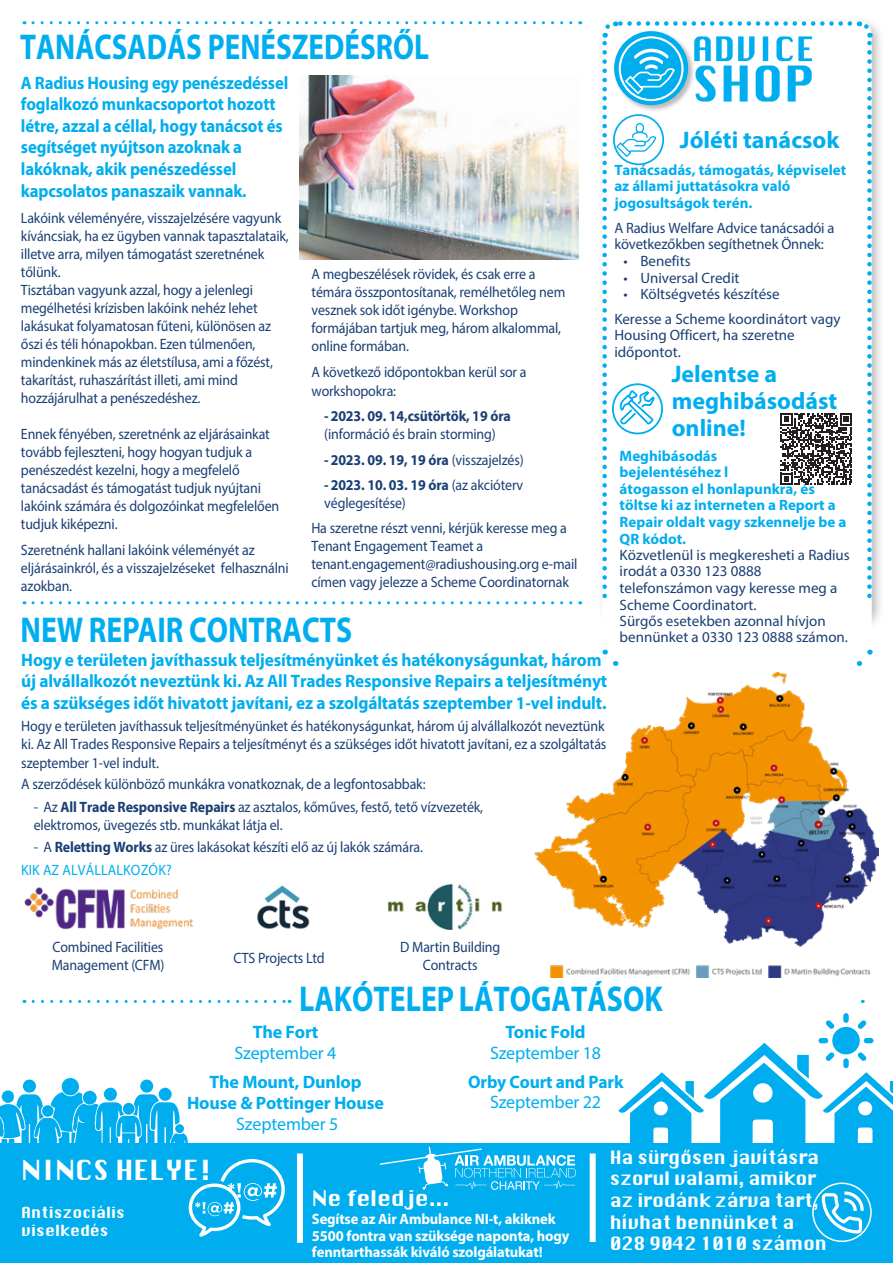
<style>
.page{position:relative;width:893px;height:1263px;background:#fff}
.page>*{position:absolute;margin:0;border:0;box-sizing:border-box;transform-origin:0 0}
.t1{font:700 36px "Myriad Pro";color:#00aeef;scale:.83 1}
.t2{font:700 36px "Myriad Pro";color:#00aeef;scale:.81 1}
.t3{font:27px "Krungthep";color:#fff}
.t4{font:700 24px/27px "Myriad Pro";color:#00aeef}
.t5{font:21px "Krungthep";letter-spacing:-.01em;color:#fff}
.t6{font:700 18px/21.5px "Myriad Pro";letter-spacing:-.01em;color:#00aeef;scale:.96 1}
.t7{font:700 18px/21.8px "Myriad Pro";letter-spacing:-.01em;color:#00aeef;scale:.93 1}
.t8{font:18px/21.6px "Krungthep";letter-spacing:-.015em;color:#fff}
.t9{font:700 18px/21px "Myriad Pro";letter-spacing:-.01em;color:#00aeef;text-align:center}
.t10{font:18px/20.9px "Myriad Pro";letter-spacing:-.01em;color:#00aeef;text-align:center}
.t11{font:15px/18px "Myriad Pro";letter-spacing:-.01em;color:#1a3f74;scale:.93 1}
.t12{font:15px/16.5px "Myriad Pro";letter-spacing:-.01em;color:#1a3f74}
.t13{font:700 15px/16.6px "Myriad Pro";color:#00aeef}
.t14{font:700 15px/16.5px "Myriad Pro";letter-spacing:-.01em;color:#fff}
.t15{font:700 15px/18px "Myriad Pro";letter-spacing:-.01em;color:#1a3f74;scale:.93 1}
.t16{font:15px/18px "Krungthep";color:#fff}
.t17{font:15px "Myriad Pro";letter-spacing:.01em;color:#00aeef;scale:.93 1}
.s1{font-weight:400}
.s2{font-weight:700}
</style>
<div class="page">
<div style="left:62px;top:1078px;width:17px;height:17px;background:#00aeef;border-radius:50%"></div>
<svg style="left:158px;top:1087px;width:14px;height:14px"></svg>
<div style="left:23px;top:1079px;width:13px;height:14px;background:#00aeef;border-radius:50%"></div>
<div style="left:140px;top:1079px;width:13px;height:14px;background:#00aeef;border-radius:50%"></div>
<svg style="left:104px;top:1087px;width:13px;height:14px"></svg>
<svg style="left:0;top:1090px;width:189px;height:54px"></svg>
<div style="left:123px;top:1103px;width:12px;height:12px;background:#00aeef;border-radius:50%"></div>
<div style="left:42px;top:1105px;width:12px;height:12px;background:#00aeef;border-radius:50%"></div>
<div style="left:175px;top:1124px;width:9px;height:9px;background:#00aeef;border-radius:50%"></div>
<div style="left:832px;top:1027px;width:28px;height:27px;background:#00aeef;border-radius:50%"></div>
<svg style="left:826px;top:1020px;width:8px;height:9px"></svg>
<svg style="left:857px;top:1020px;width:9px;height:9px"></svg>
<svg style="left:843px;top:1013px;width:6px;height:10px"></svg>
<svg style="left:618px;top:1038px;width:275px;height:106px"></svg>
<div style="left:0;top:1144px;width:893px;height:119px;background:#00aeef"></div>
<div style="left:297px;top:1153px;width:6px;height:90px;background:#fff"></div>
<div style="left:590px;top:1153px;width:6px;height:89px;background:#fff"></div>
<svg style="left:821px;top:1191px;width:43px;height:43px"></svg>
<div style="left:812px;top:1182px;width:60px;height:60px;border:2px solid #fff;border-radius:50%"></div>
<svg style="left:380px;top:1147px;width:196px;height:43px"></svg>
<svg style="left:189px;top:1159px;width:96px;height:78px"></svg>
<div style="left:598px;top:17px;width:287px;height:614px;background:#231f20;opacity:.3"></div>
<div style="left:602px;top:21px;width:270px;height:643px;background:#fff;border-radius:13px"></div>
<svg style="left:600px;top:18px;width:273px;height:582px"></svg>
<svg style="left:33px;top:601px;width:548px;height:3px"></svg>
<svg style="left:33px;top:1000px;width:257px;height:3px"></svg>
<svg style="left:33px;top:21px;width:548px;height:3px"></svg>
<img style="left:299px;top:76px;width:280px;height:184px">
<img style="left:535px;top:672px;width:344px;height:305px">
<img style="left:257px;top:885px;width:53px;height:44px">
<img style="left:24px;top:887px;width:170px;height:43px">
<img style="left:387px;top:883px;width:116px;height:46px">
<p class="t2" style="left:20px;top:24px;width:506px">TANÁCSADÁS PENÉSZEDÉSRŐL</p>
<p class="t7" style="left:21px;top:71px;width:289px">A Radius Housing egy penészedéssel foglalkozó munkacsoportot hozott létre, azzal a céllal, hogy tanácsot és segítséget nyújtson azoknak a lakóknak, akik penészedéssel kapcsolatos panaszaik vannak.</p>
<p class="t11" style="left:21px;top:209px;width:289px">Lakóink véleményére, visszajelzésére vagyunk kíváncsiak, ha ez ügyben vannak tapasztalataik, illetve arra, milyen támogatást szeretnének tőlünk.<br>Tisztában vagyunk azzal, hogy a jelenlegi megélhetési krízisben lakóink nehéz lehet lakásukat folyamatosan fűteni, különösen az őszi és téli hónapokban. Ezen túlmenően, mindenkinek más az életstílusa, ami a főzést, takarítást, ruhaszárítást illeti, ami mind hozzájárulhat a penészedéshez.</p>
<p class="t11" style="left:21px;top:425px;width:279px">Ennek fényében, szeretnénk az eljárásainkat tovább fejleszteni, hogy hogyan tudjuk a penészedést kezelni, hogy a megfelelő tanácsadást és támogatást tudjuk nyújtani lakóink számára és dolgozóinkat megfelelően tudjuk kiképezni.</p>
<p class="t11" style="left:21px;top:541px;width:289px">Szeretnénk hallani lakóink véleményét az eljárásainkról, és a visszajelzéseket felhasználni azokban.</p>
<p class="t4" style="left:680px;top:125px;width:161px">Jóléti tanácsok</p>
<p class="t13" style="left:614px;top:161px;width:233px">Tanácsadás, támogatás, képviselet az állami juttatásokra való jogosultságok terén.</p>
<p class="t12" style="left:614px;top:219px;width:222px">A Radius Welfare Advice tanácsadói a következőkben segíthetnek Önnek:</p>
<p class="t12" style="left:623px;top:253px;width:69px">• Benefits</p>
<p class="t12" style="left:623px;top:269px;width:118px">• Universal Credit</p>
<p class="t12" style="left:623px;top:286px;width:158px">• Költségvetés készítése</p>
<p class="t12" style="left:614px;top:310px;width:228px">Keresse a Scheme koordinátort vagy<br>Housing Officert, ha szeretne időpontot.</p>
<p class="t11" style="left:312px;top:265px;width:274px">A megbeszélések rövidek, és csak erre a témára összpontosítanak, remélhetőleg nem vesznek sok időt igénybe. Workshop formájában tartjuk meg, három alkalommal, online formában.</p>
<p class="t11" style="left:312px;top:362px;width:233px;line-height:18.6px">A következő időpontokban kerül sor a workshopokra:</p>
<p class="t15" style="left:324px;top:407px;width:202px">- 2023. 09. 14,csütörtök, 19 óra <span class="s1">(információ és brain storming)</span></p>
<p class="t15" style="left:324px;top:450px;width:216px">- 2023. 09. 19, 19 óra <span class="s1">(visszajelzés)</span></p>
<p class="t11" style="left:324px;top:476px;width:215px"><span class="s2">- 2023. 10. 03. 19 óra</span> (az akcióterv véglegesítése)</p>
<p class="t11" style="left:311px;top:518px;width:288px">Ha szeretne részt venni, kérjük keresse meg a Tenant Engagement Teamet a tenant.engagement@radiushousing.org e-mail címen vagy jelezze a Scheme Coordinatornak</p>
<p class="t4" style="left:672px;top:359px;width:167px">Jelentse a meghibásodást online!</p>
<p class="t13" style="left:620px;top:447px;width:228px">Meghibásodás<br>bejelentéséhez l<br>átogasson el honlapunkra, és töltse ki az interneten a Report a<br>Repair oldalt vagy szkennelje be a<br>QR kódot.</p>
<p class="t12" style="left:620px;top:546px;width:232px">Közvetlenül is megkeresheti a Radius irodát a 0330 123 0888 telefonszámon vagy keresse meg a<br>Scheme Coordinatort.<br>Sürgős esetekben azonnal hívjon bennünket a 0330 123 0888 számon.</p>
<p class="t1" style="left:21px;top:607px;width:401px">NEW REPAIR CONTRACTS</p>
<p class="t6" style="left:21px;top:649px;width:612px">Hogy e területen javíthassuk teljesítményünket és hatékonyságunkat, három új alvállalkozót neveztünk ki. Az All Trades Responsive Repairs a teljesítményt és a szükséges időt hivatott javítani, ez a szolgáltatás szeptember 1-vel indult.</p>
<p class="t11" style="left:21px;top:716px;width:631px">Hogy e területen javíthassuk teljesítményünket és hatékonyságunkat, három új alvállalkozót neveztünk ki. Az All Trades Responsive Repairs a teljesítményt és a szükséges időt hivatott javítani, ez a szolgáltatás szeptember 1-vel indult.</p>
<p class="t11" style="left:21px;top:775px;width:436px">A szerződések különböző munkákra vonatkoznak, de a legfontosabbak:</p>
<p class="t11" style="left:34px;top:798px;width:485px;line-height:17.4px">- Az <span class="s2">All Trade Responsive Repairs</span> az asztalos, kőműves, festő, tető vízvezeték, elektromos, üvegezés stb. munkákat látja el.</p>
<p class="t11" style="left:34px;top:838px;width:420px">- A <span class="s2">Reletting Works</span> az üres lakásokat készíti elő az új lakók számára.</p>
<p class="t17" style="left:21px;top:861px;width:163px">KIK AZ ALVÁLLALKOZÓK?</p>
<p class="t11" style="left:52px;top:938px;width:123px">Combined Facilities<br>Management (CFM)</p>
<p class="t11" style="left:234px;top:948px;width:100px">CTS Projects Ltd</p>
<p class="t11" style="left:400px;top:938px;width:109px;text-align:center">D Martin Building<br>Contracts</p>
<p class="t1" style="left:299px;top:975px;width:439px">LAKÓTELEP LÁTOGATÁSOK</p>
<p class="t10" style="left:234px;top:1021px;width:104px"><span class="s2">The Fort<br></span>Szeptember 4</p>
<p class="t9" style="left:187px;top:1071px;width:198px">The Mount, Dunlop<br>House &amp; Pottinger House<br><span class="s1">Szeptember 5</span></p>
<p class="t10" style="left:490px;top:1021px;width:113px"><span class="s2">Tonic Fold<br></span>Szeptember 18</p>
<p class="t9" style="left:468px;top:1071px;width:157px;line-height:20.1px">Orby Court and Park<br><span class="s1">Szeptember 22</span></p>
<p class="t3" style="left:21px;top:1155px;width:193px">NINCS HELYE!</p>
<p class="t16" style="left:21px;top:1204px;width:105px">Antiszociális viselkedés</p>
<p class="t5" style="left:312px;top:1186px;width:139px">Ne feledje...</p>
<p class="t14" style="left:312px;top:1210px;width:259px">Segítse az Air Ambulance NI-t, akiknek<br>5500 fontra van szüksége naponta, hogy fenntarthassák kiváló szolgálatukat!</p>
<p class="t8" style="left:610px;top:1147px;width:218px">Ha sürgősen javításra szorul valami, amikor az irodánk zárva tart, hívhat bennünket a<br>028 9042 1010 számon</p>
</div>
